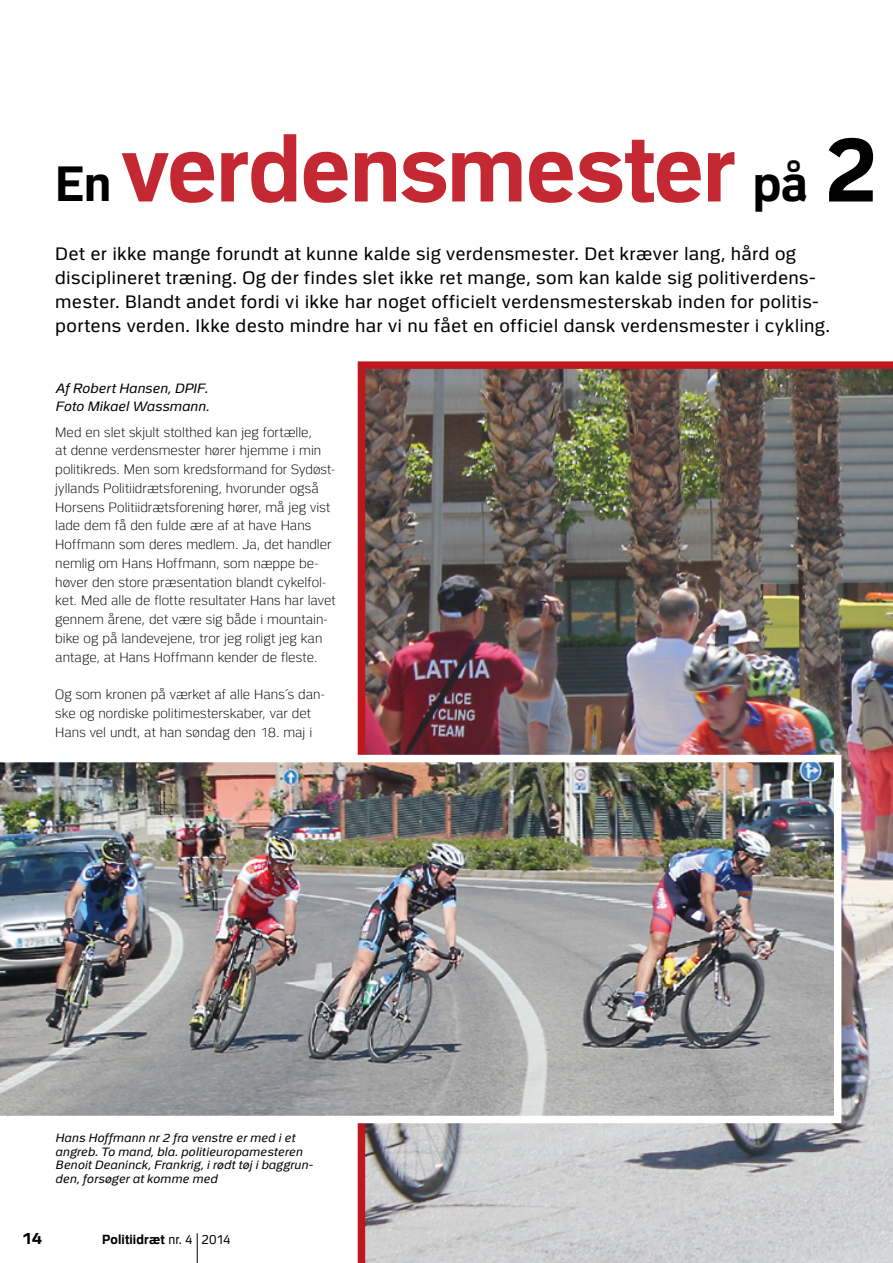
<style>
.page{position:relative;width:893px;height:1263px;background:#fff}
.page>*{position:absolute;margin:0;border:0;box-sizing:border-box;transform-origin:0 0}
.t1{font:700 92.4px "Politi";letter-spacing:-.02em;color:#c42832;scale:.91 1}
.t2{font:18px/24px "Politi";letter-spacing:.015em;color:#000}
.t3{font:700 16.5px "Politi";color:#000}
.t4{font:300 13.5px/18.8px "Politi";color:#000}
.t5{font:italic 13.5px/18px "Politi";letter-spacing:.005em;color:#000}
.t6{font:700 13.2px "Politi";letter-spacing:.01em;color:#000;scale:.91 1}
.t7{font:italic 12px/13.5px "Politi";letter-spacing:.01em;color:#000}
.s1{font-size:49.5px;color:#000}
.s2{color:#000}
.s3{font-weight:400}
</style>
<div class="page">
<img style="left:358px;top:361px;width:535px;height:902px">
<hr style="left:197px;top:1233px;width:1px;height:30px;background:#000">
<img style="left:0;top:755px;width:841px;height:368px">
<h1 class="t1" style="left:55px;top:120px;width:905px"><span class="s1">En</span> verdensmester <span class="s1">på</span> <span class="s2">2</span></h1>
<p class="t2" style="left:55px;top:242px;width:774px">Det er ikke mange forundt at kunne kalde sig verdensmester. Det kræver lang, hård og disciplineret træning. Og der findes slet ikke ret mange, som kan kalde sig politiverdens&shy;mester. Blandt andet fordi vi ikke har noget officielt verdensmesterskab inden for politis&shy;portens verden. Ikke desto mindre har vi nu fået en officiel dansk verdensmester i cykling.</p>
<p class="t5" style="left:55px;top:379px;width:155px">Af Robert Hansen, DPIF.<br>Foto Mikael Wassmann.</p>
<p class="t4" style="left:55px;top:423px;width:282px">Med en slet skjult stolthed kan jeg fortælle,<br>at denne verdensmester hører hjemme i min politikreds. Men som kredsformand for Sydøst&shy;jyllands Politiidrætsforening, hvorunder også Horsens Politiidrætsforening hører, må jeg vist lade dem få den fulde ære af at have Hans Hoffmann som deres medlem. Ja, det handler nemlig om Hans Hoffmann, som næppe be&shy;høver den store præsentation blandt cykelfol&shy;ket. Med alle de flotte resultater Hans har lavet gennem årene, det være sig både i mountain&shy;bike og på landevejene, tror jeg roligt jeg kan antage, at Hans Hoffmann kender de fleste.</p>
<p class="t4" style="left:55px;top:685px;width:271px">Og som kronen på værket af alle Hans´s dan&shy;ske og nordiske politimesterskaber, var det<br>Hans vel undt, at han søndag den 18. maj i</p>
<p class="t7" style="left:55px;top:1131px;width:259px">Hans Hoffmann nr 2 fra venstre er med i et angreb. To mand, bla. politieuropamesteren Benoit Deaninck, Frankrig, i rødt tøj i baggrun&shy;den, forsøger at komme med</p>
<p class="t3" style="left:22px;top:1229px;width:22px">14</p>
<p class="t6" style="left:102px;top:1232px;width:143px">Politiidræt <span class="s3">nr. 4 2014</span></p>
</div>
